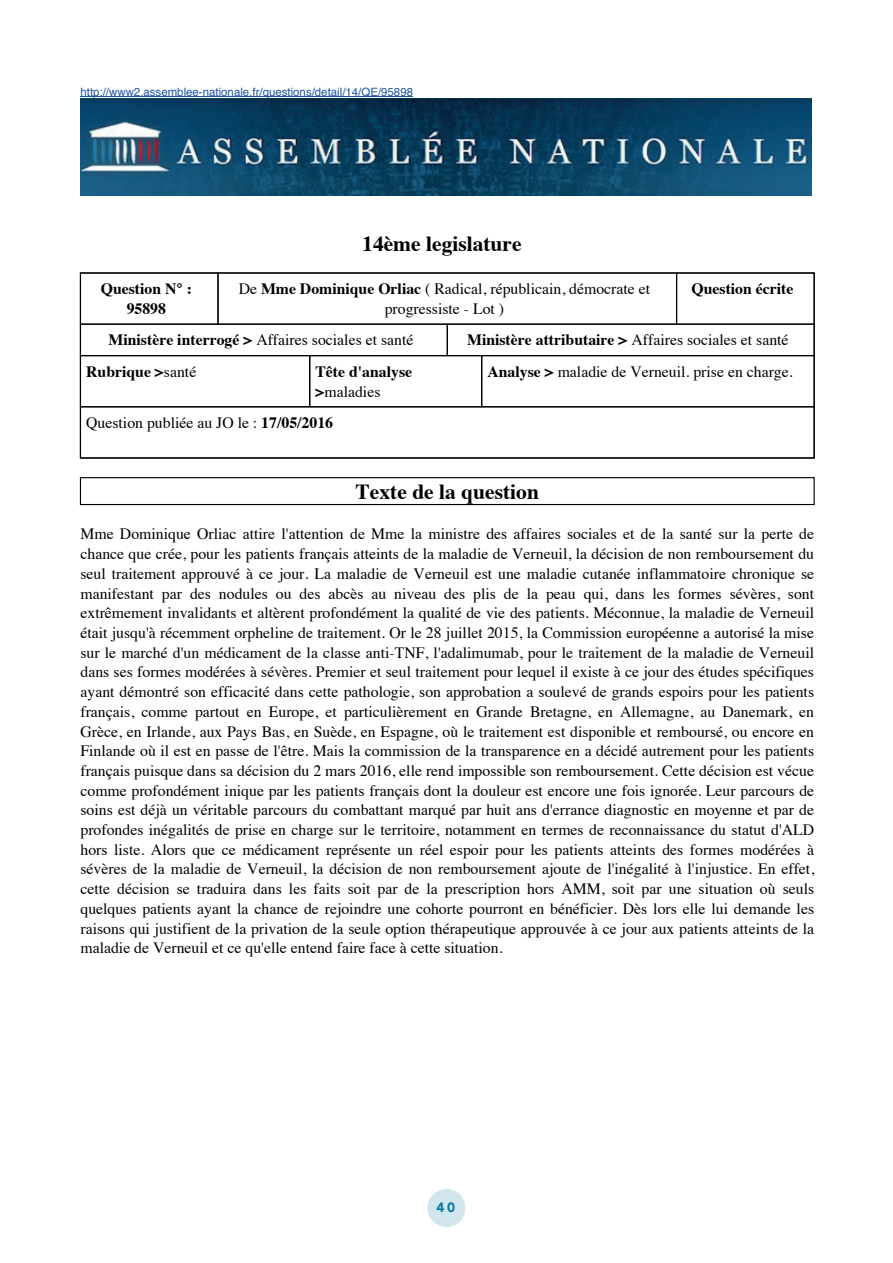
<style>
.page{position:relative;width:893px;height:1263px;background:#fff}
.page>*{position:absolute;margin:0;border:0;box-sizing:border-box;transform-origin:0 0}
.t1{font:700 21.45px "Times";color:#000001}
.t2{font:15.75px/19.6px "Times";color:#000001;text-align:center}
.t3{font:700 15.75px/19.6px "Times";color:#000001;text-align:center}
.t4{font:900 13.5px "Avenir";color:#0e7b9c}
.t5{font:11.4px "Helvetica";color:#1e56a6}
.s1{font-weight:700}
.s2{font-weight:400}
</style>
<div class="page">
<div style="left:427px;top:1189px;width:38px;height:38px;background:#d1e6ec;border-radius:50%"></div>
<hr style="left:80px;top:96px;width:333px;height:1px;background:#1e56a6">
<img style="left:80px;top:99px;width:732px;height:97px">
<div style="left:80px;top:477px;width:735px;height:28px;border:1px solid #000001"></div>
<div style="left:80px;top:406px;width:735px;height:52px;border:1px solid #000001"></div>
<div style="left:481px;top:355px;width:334px;height:52px;border:1px solid #000001"></div>
<div style="left:309px;top:355px;width:173px;height:52px;border:1px solid #000001"></div>
<div style="left:80px;top:355px;width:230px;height:52px;border:1px solid #000001"></div>
<div style="left:447px;top:324px;width:368px;height:32px;border:1px solid #000001"></div>
<div style="left:80px;top:324px;width:368px;height:32px;border:1px solid #000001"></div>
<div style="left:676px;top:272px;width:139px;height:53px;border:1px solid #000001"></div>
<div style="left:217px;top:272px;width:460px;height:53px;border:1px solid #000001"></div>
<div style="left:80px;top:272px;width:139px;height:53px;border:1px solid #000001"></div>
<p class="t5" style="left:80px;top:83px;width:334px">http://www2.assemblee-nationale.fr/questions/detail/14/QE/95898</p>
<h1 class="t1" style="left:362px;top:223px;width:161px">14ème legislature</h1>
<p class="t3" style="left:101px;top:277px;width:93px">Question N° :<br>95898</p>
<p class="t2" style="left:239px;top:278px;width:413px">De <span class="s1">Mme Dominique Orliac</span> ( Radical, républicain, démocrate et progressiste - Lot )</p>
<p class="t3" style="left:691px;top:277px;width:103px">Question écrite</p>
<p class="t2" style="left:109px;top:329px;width:306px"><span class="s1">Ministère interrogé &gt;</span> Affaires sociales et santé</p>
<p class="t2" style="left:467px;top:329px;width:323px"><span class="s1">Ministère attributaire &gt;</span> Affaires sociales et santé</p>
<p class="t3" style="left:86px;top:360px;width:112px">Rubrique &gt;<span class="s2">santé</span></p>
<p class="t3" style="left:315px;top:360px;width:98px;text-align:left">Tête d'analyse &gt;<span class="s2">maladies</span></p>
<p class="t2" style="left:487px;top:360px;width:307px"><span class="s1">Analyse &gt;</span> maladie de Verneuil. prise en charge.</p>
<p class="t2" style="left:86px;top:412px;width:248px">Question publiée au JO le : <span class="s1">17/05/2016</span></p>
<h1 class="t1" style="left:356px;top:471px;width:185px">Texte de la question</h1>
<p class="t2" style="left:80px;top:523px;width:735px;text-align:justify">Mme Dominique Orliac attire l'attention de Mme la ministre des affaires sociales et de la santé sur la perte de chance que crée, pour les patients français atteints de la maladie de Verneuil, la décision de non remboursement du seul traitement approuvé à ce jour. La maladie de Verneuil est une maladie cutanée inflammatoire chronique se manifestant par des nodules ou des abcès au niveau des plis de la peau qui, dans les formes sévères, sont extrêmement invalidants et altèrent profondément la qualité de vie des patients. Méconnue, la maladie de Verneuil était jusqu'à récemment orpheline de traitement. Or le 28 juillet 2015, la Commission européenne a autorisé la mise sur le marché d'un médicament de la classe anti-TNF, l'adalimumab, pour le traitement de la maladie de Verneuil dans ses formes modérées à sévères. Premier et seul traitement pour lequel il existe à ce jour des études spécifiques ayant démontré son efficacité dans cette pathologie, son approbation a soulevé de grands espoirs pour les patients français, comme partout en Europe, et particulièrement en Grande Bretagne, en Allemagne, au Danemark, en Grèce, en Irlande, aux Pays Bas, en Suède, en Espagne, où le traitement est disponible et remboursé, ou encore en Finlande où il est en passe de l'être. Mais la commission de la transparence en a décidé autrement pour les patients français puisque dans sa décision du 2 mars 2016, elle rend impossible son remboursement. Cette décision est vécue comme profondément inique par les patients français dont la douleur est encore une fois ignorée. Leur parcours de soins est déjà un véritable parcours du combattant marqué par huit ans d'errance diagnostic en moyenne et par de profondes inégalités de prise en charge sur le territoire, notamment en termes de reconnaissance du statut d'ALD hors liste. Alors que ce médicament représente un réel espoir pour les patients atteints des formes modérées à sévères de la maladie de Verneuil, la décision de non remboursement ajoute de l'inégalité à l'injustice. En effet, cette décision se traduira dans les faits soit par de la prescription hors AMM, soit par une situation où seuls quelques patients ayant la chance de rejoindre une cohorte pourront en bénéficier. Dès lors elle lui demande les raisons qui justifient de la privation de la seule option thérapeutique approuvée à ce jour aux patients atteints de la maladie de Verneuil et ce qu'elle entend faire face à cette situation.</p>
<p class="t4" style="left:436px;top:1196px;width:20px">40</p>
</div>
